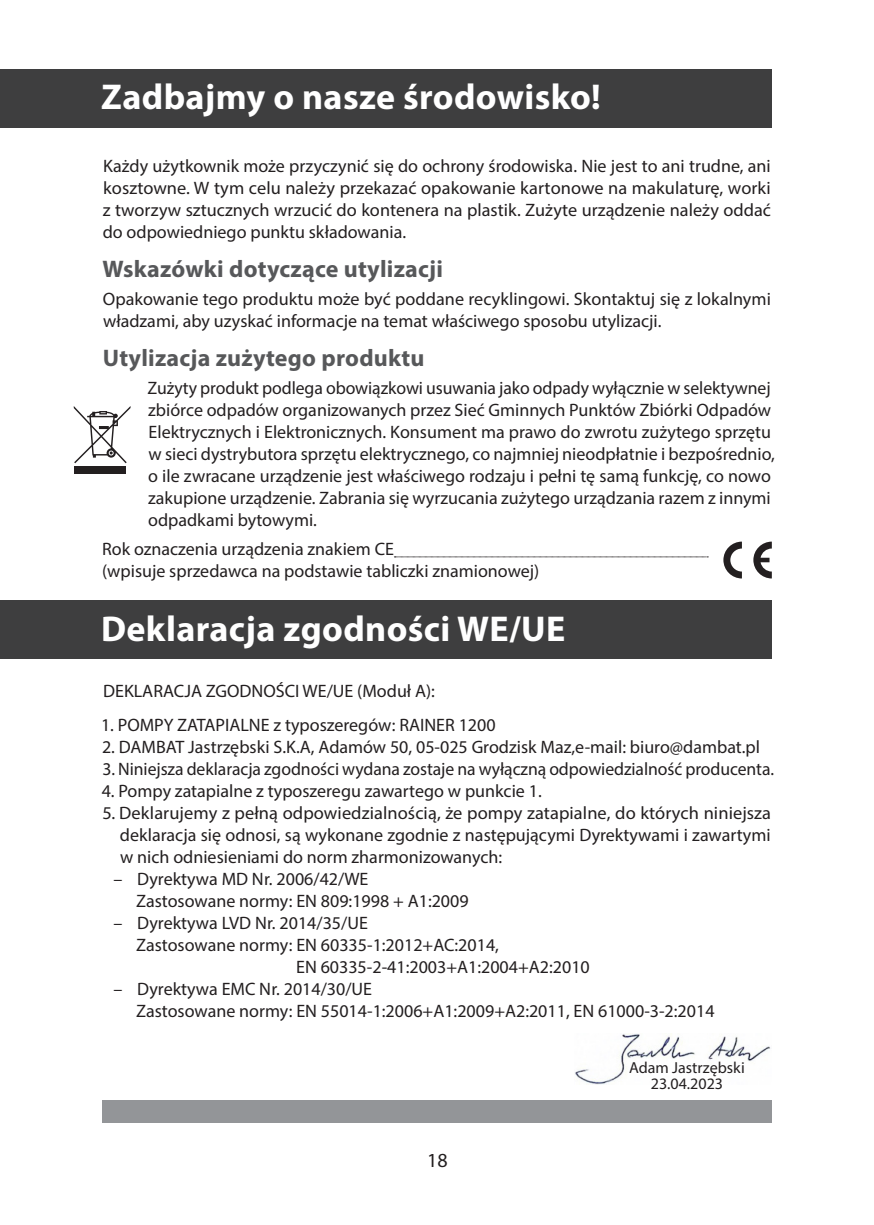
<style>
.page{position:relative;width:874px;height:1225px;background:#fff}
.page>*{position:absolute;margin:0;border:0;box-sizing:border-box;transform-origin:0 0}
.Srodtyt_2_Lewy{font:700 36px "Myriad Pro";letter-spacing:.01em;color:#fff}
.Srodtyt_3{font:700 24px "Myriad Pro";letter-spacing:.01em;color:#57585a}
.t1{font:20px "Myriad Pro";color:#231f20}
.Tekst_wciecie{font:18px/22px "Myriad Pro";color:#231f20}
.Tekst{font:18px/22px "Myriad Pro";color:#231f20;text-align:justify}
.Tekst_wciecie-2{font:16px "Myriad Pro";color:#231f20}
</style>
<div class="page">
<div style="left:102px;top:1100px;width:669px;height:23px;background:#939598"></div>
<div style="left:0;top:69px;width:771px;height:58px;background:#3e3e3f"></div>
<svg style="left:723px;top:541px;width:48px;height:37px"></svg>
<svg style="left:394px;top:556px;width:314px;height:1px"></svg>
<svg style="left:74px;top:406px;width:56px;height:57px"></svg>
<div style="left:75px;top:466px;width:51px;height:7px;background:#231f20"></div>
<div style="left:0;top:600px;width:771px;height:59px;background:#3e3e3f"></div>
<img style="left:575px;top:1033px;width:195px;height:51px">
<p class="Srodtyt_2_Lewy" style="left:101px;top:73px;width:501px">Zadbajmy o nasze środowisko!</p>
<p class="Tekst" style="left:103px;top:155px;width:669px">Każdy użytkownik może przyczynić się do ochrony środowiska. Nie jest to ani trudne, ani kosztowne. W tym celu należy przekazać opakowanie kartonowe na makulaturę, worki z tworzyw sztucznych wrzucić do kontenera na plastik. Zużyte urządzenie należy oddać do odpowiedniego punktu składowania.</p>
<p class="Srodtyt_3" style="left:102px;top:253px;width:342px">Wskazówki dotyczące utylizacji</p>
<p class="Tekst" style="left:103px;top:287px;width:669px">Opakowanie tego produktu może być poddane recyklingowi. Skontaktuj się z lokalnymi władzami, aby uzyskać informacje na temat właściwego sposobu utylizacji.</p>
<p class="Srodtyt_3" style="left:103px;top:342px;width:323px">Utylizacja zużytego produktu</p>
<p class="Tekst_wciecie" style="left:147px;top:376px;width:628px">Zużyty produkt podlega obowiązkowi usuwania jako odpady wyłącznie w selektywnej zbiórce odpadów organizowanych przez Sieć Gminnych Punktów Zbiórki Odpadów Elektrycznych i Elektronicznych. Konsument ma prawo do zwrotu zużytego sprzętu w sieci dystrybutora sprzętu elektrycznego, co najmniej nieodpłatnie i bezpośrednio, o ile zwracane urządzenie jest właściwego rodzaju i pełni tę samą funkcję, co nowo zakupione urządzenie. Zabrania się wyrzucania zużytego urządzania razem z innymi odpadkami bytowymi.</p>
<p class="Tekst_wciecie" style="left:102px;top:538px;width:293px">Rok oznaczenia urządzenia znakiem CE</p>
<p class="Tekst_wciecie" style="left:102px;top:560px;width:438px">(wpisuje sprzedawca na podstawie tabliczki znamionowej)</p>
<p class="Srodtyt_2_Lewy" style="left:101px;top:605px;width:465px">Deklaracja zgodności WE/UE</p>
<p class="Tekst_wciecie" style="left:103px;top:679px;width:333px">DEKLARACJA ZGODNOŚCI WE/UE (Moduł A):</p>
<p class="Tekst_wciecie" style="left:101px;top:713px;width:396px">1. POMPY ZATAPIALNE z typoszeregów: RAINER 1200</p>
<p class="Tekst_wciecie" style="left:102px;top:735px;width:659px">2. DAMBAT Jastrzębski S.K.A, Adamów 50, 05-025 Grodzisk Maz,e-mail: biuro@dambat.pl</p>
<p class="Tekst_wciecie" style="left:102px;top:757px;width:673px">3. Niniejsza deklaracja zgodności wydana zostaje na wyłączną odpowiedzialność producenta.</p>
<p class="Tekst_wciecie" style="left:102px;top:779px;width:441px">4. Pompy zatapialne z typoszeregu zawartego w punkcie 1.</p>
<p class="Tekst_wciecie" style="left:120px;top:801px;width:652px;text-align:justify;text-indent:-17px">5. Deklarujemy z pełną odpowiedzialnością, że pompy zatapialne, do których niniejsza deklaracja się odnosi, są wykonane zgodnie z następującymi Dyrektywami i zawartymi w nich odniesieniami do norm zharmonizowanych:</p>
<p class="Tekst_wciecie" style="left:113px;top:867px;width:256px">– Dyrektywa MD Nr. 2006/42/WE</p>
<p class="Tekst_wciecie" style="left:136px;top:889px;width:334px">Zastosowane normy: EN 809:1998 + A1:2009</p>
<p class="Tekst_wciecie" style="left:113px;top:911px;width:256px">– Dyrektywa LVD Nr. 2014/35/UE</p>
<p class="Tekst_wciecie" style="left:136px;top:933px;width:364px">Zastosowane normy: EN 60335-1:2012+AC:2014,</p>
<p class="Tekst_wciecie" style="left:296px;top:955px;width:295px">EN 60335-2-41:2003+A1:2004+A2:2010</p>
<p class="Tekst_wciecie" style="left:113px;top:977px;width:260px">– Dyrektywa EMC Nr. 2014/30/UE</p>
<p class="Tekst_wciecie" style="left:136px;top:999px;width:579px">Zastosowane normy: EN 55014-1:2006+A1:2009+A2:2011, EN 61000-3-2:2014</p>
<p class="t1" style="left:427px;top:1147px;width:22px">18</p>
<p class="Tekst_wciecie-2" style="left:629px;top:1057px;width:117px">Adam Jastrzębski</p>
<p class="Tekst_wciecie-2" style="left:650px;top:1073px;width:74px">23.04.2023</p>
</div>
